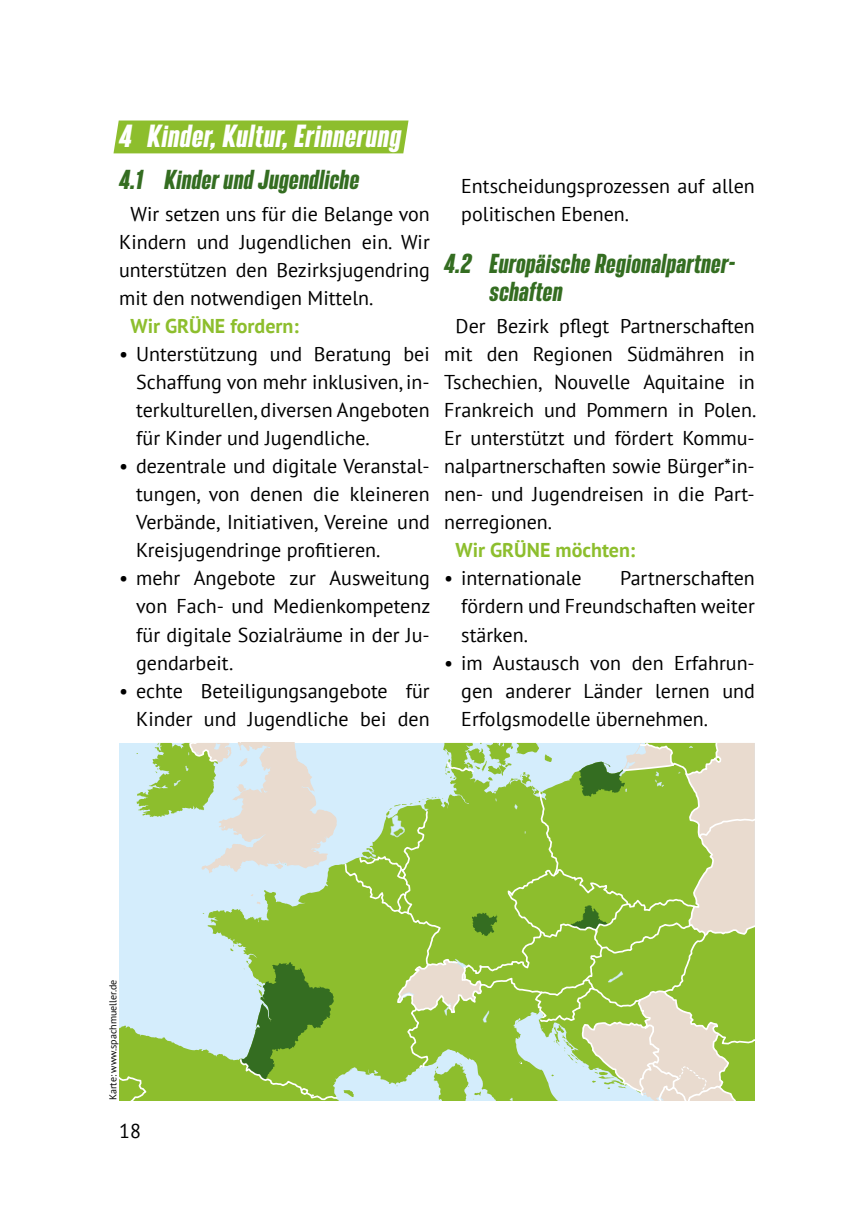
<style>
.page{position:relative;width:857px;height:1225px;background:#fff}
.page>*{position:absolute;margin:0;border:0;box-sizing:border-box;transform-origin:0 0}
.t1{font:italic 700 28px "Bereit";letter-spacing:.02em;color:#fff}
.t2{font:italic 700 24px/28px "Bereit";letter-spacing:.01em;color:#346d21}
.t3{font:20px/28px "PT Sans";color:#000;text-align:justify}
.t4{font:700 20px "PT Sans";color:#8dbe2d}
.t5{font:10px "PT Sans";color:#000}
</style>
<div class="page">
<div style="left:113px;top:120px;width:295px;height:33px;background:#8dbe2d"></div>
<svg style="left:119px;top:743px;width:635px;height:357px;background:#adce81"></svg>
<h1 class="t1" style="left:119px;top:119px;width:283px">4 Kinder, Kultur, Erinnerung</h1>
<p class="t2" style="left:119px;top:166px;width:241px">4.1 Kinder und Jugendliche</p>
<p class="t3" style="left:119px;top:200px;width:312px;text-indent:11px">Wir setzen uns für die Belange von Kindern und Jugendlichen ein. Wir unterstützen den Bezirksjugendring mit den notwendigen Mitteln.</p>
<p class="t4" style="left:130px;top:313px;width:170px">Wir GRÜNE fordern:</p>
<p class="t3" style="left:136px;top:340px;width:295px;text-indent:-17px">• Unterstützung und Beratung bei Schaffung von mehr inklusiven, in&shy;terkulturellen, diversen Angeboten für Kinder und Jugendliche.</p>
<p class="t3" style="left:136px;top:452px;width:295px;text-indent:-17px">• dezentrale und digitale Veranstal&shy;tungen, von denen die kleineren Verbände, Initiativen, Vereine und Kreisjugendringe profitieren.</p>
<p class="t3" style="left:136px;top:564px;width:295px;text-indent:-17px">• mehr Angebote zur Ausweitung von Fach- und Medienkompetenz für digitale Sozialräume in der Ju&shy;gendarbeit.</p>
<p class="t3" style="left:119px;top:676px;width:312px;text-align:right">• echte Beteiligungsangebote für<br>Kinder und Jugendliche bei den</p>
<p class="t3" style="left:461px;top:172px;width:295px">Entscheidungsprozessen auf allen politischen Ebenen.</p>
<p class="t2" style="left:489px;top:250px;width:247px;text-indent:-45px">4.2 Europäische Regionalpartner&shy;schaften</p>
<p class="t3" style="left:444px;top:312px;width:313px;text-indent:11px">Der Bezirk pflegt Partnerschaften mit den Regionen Südmähren in Tschechien, Nouvelle Aquitaine in Frankreich und Pommern in Polen.<br>Er unterstützt und fördert Kommu&shy;nalpartnerschaften sowie Bürger*in&shy;nen- und Jugendreisen in die Part&shy;nerregionen.</p>
<p class="t4" style="left:455px;top:537px;width:181px">Wir GRÜNE möchten:</p>
<p class="t3" style="left:444px;top:564px;width:139px">• internationale</p>
<p class="t3" style="left:461px;top:564px;width:295px;text-indent:159px">Partnerschaften fördern und Freundschaften weiter stärken.</p>
<p class="t3" style="left:461px;top:648px;width:295px;text-indent:-17px">• im Austausch von den Erfahrun&shy;gen anderer Länder lernen und Erfolgsmodelle übernehmen.</p>
<p class="t5" style="left:106px;top:1100px;width:122px;rotate:-90deg">Karte: www.spachmueller.de</p>
<p class="t3" style="left:119px;top:1116px;width:23px">18</p>
</div>
